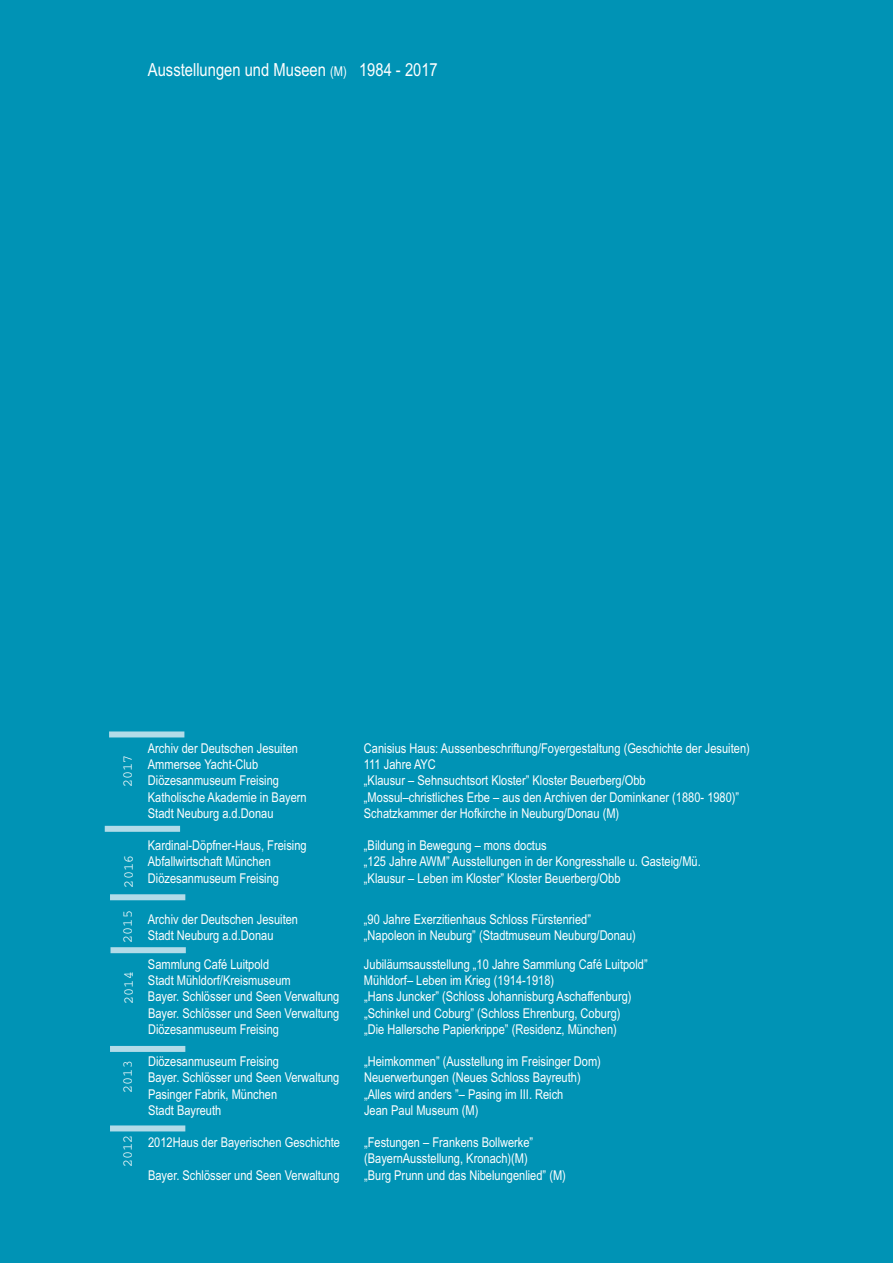
<style>
.page{position:relative;width:893px;height:1263px;background:#0093b5}
.page>*{position:absolute;margin:0;border:0;box-sizing:border-box;transform-origin:0 0}
.t1{font:18px "Arial Narrow";color:#fff}
.t2{font:13.5px/16.2px "Arial Narrow";color:#fff}
.t3{font:13.5px "Courier";color:#fff}
.s1{font-size:13.5px}
</style>
<div class="page">
<div style="left:110px;top:1125px;width:75px;height:6px;background:#b2dbe8"></div>
<div style="left:110px;top:1046px;width:75px;height:6px;background:#b2dbe8"></div>
<div style="left:110px;top:947px;width:76px;height:6px;background:#b2dbe8"></div>
<div style="left:110px;top:894px;width:75px;height:6px;background:#b2dbe8"></div>
<div style="left:105px;top:826px;width:75px;height:6px;background:#b2dbe8"></div>
<div style="left:109px;top:731px;width:75px;height:6px;background:#b2dbe8"></div>
<h1 class="t1" style="left:148px;top:59px;width:291px">Ausstellungen und Museen <span class="s1">(M)</span> 1984 - 2017</h1>
<p class="t3" style="left:123px;top:787px;width:34px;rotate:-90deg">2017</p>
<p class="t3" style="left:124px;top:887px;width:34px;rotate:-90deg">2016</p>
<p class="t3" style="left:123px;top:943px;width:34px;rotate:-90deg">2015</p>
<p class="t3" style="left:124px;top:1004px;width:34px;rotate:-90deg">2014</p>
<p class="t3" style="left:123px;top:1093px;width:34px;rotate:-90deg">2013</p>
<p class="t3" style="left:123px;top:1167px;width:34px;rotate:-90deg">2012</p>
<p class="t2" style="left:148px;top:740px;width:152px">Archiv der Deutschen Jesuiten</p>
<p class="t2" style="left:364px;top:740px;width:387px">Canisius Haus: Aussenbeschriftung/Foyergestaltung (Geschichte der Jesuiten)</p>
<p class="t2" style="left:148px;top:756px;width:112px">Ammersee Yacht-Club</p>
<p class="t2" style="left:364px;top:756px;width:74px">111 Jahre AYC</p>
<p class="t2" style="left:148px;top:773px;width:133px">Diözesanmuseum Freising</p>
<p class="t2" style="left:364px;top:773px;width:283px">„Klausur – Sehnsuchtsort Kloster” Kloster Beuerberg/Obb</p>
<p class="t2" style="left:148px;top:789px;width:160px">Katholische Akademie in Bayern</p>
<p class="t2" style="left:364px;top:789px;width:377px">„Mossul–christliches Erbe – aus den Archiven der Dominkaner (1880- 1980)”</p>
<p class="t2" style="left:148px;top:805px;width:127px">Stadt Neuburg a.d.Donau</p>
<p class="t2" style="left:364px;top:805px;width:257px">Schatzkammer der Hofkirche in Neuburg/Donau (M)</p>
<p class="t2" style="left:148px;top:837px;width:160px">Kardinal-Döpfner-Haus, Freising</p>
<p class="t2" style="left:364px;top:837px;width:184px">„Bildung in Bewegung – mons doctus</p>
<p class="t2" style="left:148px;top:854px;width:125px">Abfallwirtschaft München</p>
<p class="t2" style="left:364px;top:854px;width:338px">„125 Jahre AWM” Ausstellungen in der Kongresshalle u. Gasteig/Mü.</p>
<p class="t2" style="left:148px;top:870px;width:133px">Diözesanmuseum Freising</p>
<p class="t2" style="left:364px;top:870px;width:258px">„Klausur – Leben im Kloster” Kloster Beuerberg/Obb</p>
<p class="t2" style="left:148px;top:911px;width:152px">Archiv der Deutschen Jesuiten</p>
<p class="t2" style="left:364px;top:911px;width:229px">„90 Jahre Exerzitienhaus Schloss Fürstenried”</p>
<p class="t2" style="left:148px;top:927px;width:127px">Stadt Neuburg a.d.Donau</p>
<p class="t2" style="left:364px;top:927px;width:273px">„Napoleon in Neuburg” (Stadtmuseum Neuburg/Donau)</p>
<p class="t2" style="left:148px;top:956px;width:123px">Sammlung Café Luitpold</p>
<p class="t2" style="left:364px;top:956px;width:285px">Jubiläumsausstellung „10 Jahre Sammlung Café Luitpold”</p>
<p class="t2" style="left:148px;top:972px;width:144px">Stadt Mühldorf/Kreismuseum</p>
<p class="t2" style="left:364px;top:972px;width:192px">Mühldorf– Leben im Krieg (1914-1918)</p>
<p class="t2" style="left:148px;top:989px;width:193px">Bayer. Schlösser und Seen Verwaltung</p>
<p class="t2" style="left:364px;top:989px;width:269px">„Hans Juncker” (Schloss Johannisburg Aschaffenburg)</p>
<p class="t2" style="left:148px;top:1005px;width:193px">Bayer. Schlösser und Seen Verwaltung</p>
<p class="t2" style="left:364px;top:1005px;width:258px">„Schinkel und Coburg” (Schloss Ehrenburg, Coburg)</p>
<p class="t2" style="left:148px;top:1021px;width:133px">Diözesanmuseum Freising</p>
<p class="t2" style="left:364px;top:1021px;width:254px">„Die Hallersche Papierkrippe” (Residenz, München)</p>
<p class="t2" style="left:148px;top:1053px;width:133px">Diözesanmuseum Freising</p>
<p class="t2" style="left:364px;top:1053px;width:238px">„Heimkommen” (Ausstellung im Freisinger Dom)</p>
<p class="t2" style="left:148px;top:1070px;width:193px">Bayer. Schlösser und Seen Verwaltung</p>
<p class="t2" style="left:364px;top:1070px;width:218px">Neuerwerbungen (Neues Schloss Bayreuth)</p>
<p class="t2" style="left:148px;top:1086px;width:131px">Pasinger Fabrik, München</p>
<p class="t2" style="left:364px;top:1086px;width:201px">„Alles wird anders ”– Pasing im III. Reich</p>
<p class="t2" style="left:148px;top:1102px;width:75px">Stadt Bayreuth</p>
<p class="t2" style="left:364px;top:1102px;width:116px">Jean Paul Museum (M)</p>
<p class="t2" style="left:148px;top:1134px;width:194px">2012Haus der Bayerischen Geschichte</p>
<p class="t2" style="left:364px;top:1134px;width:171px">„Festungen – Frankens Bollwerke” (BayernAusstellung, Kronach)(M)</p>
<p class="t2" style="left:148px;top:1167px;width:193px">Bayer. Schlösser und Seen Verwaltung</p>
<p class="t2" style="left:364px;top:1167px;width:203px">„Burg Prunn und das Nibelungenlied” (M)</p>
</div>
